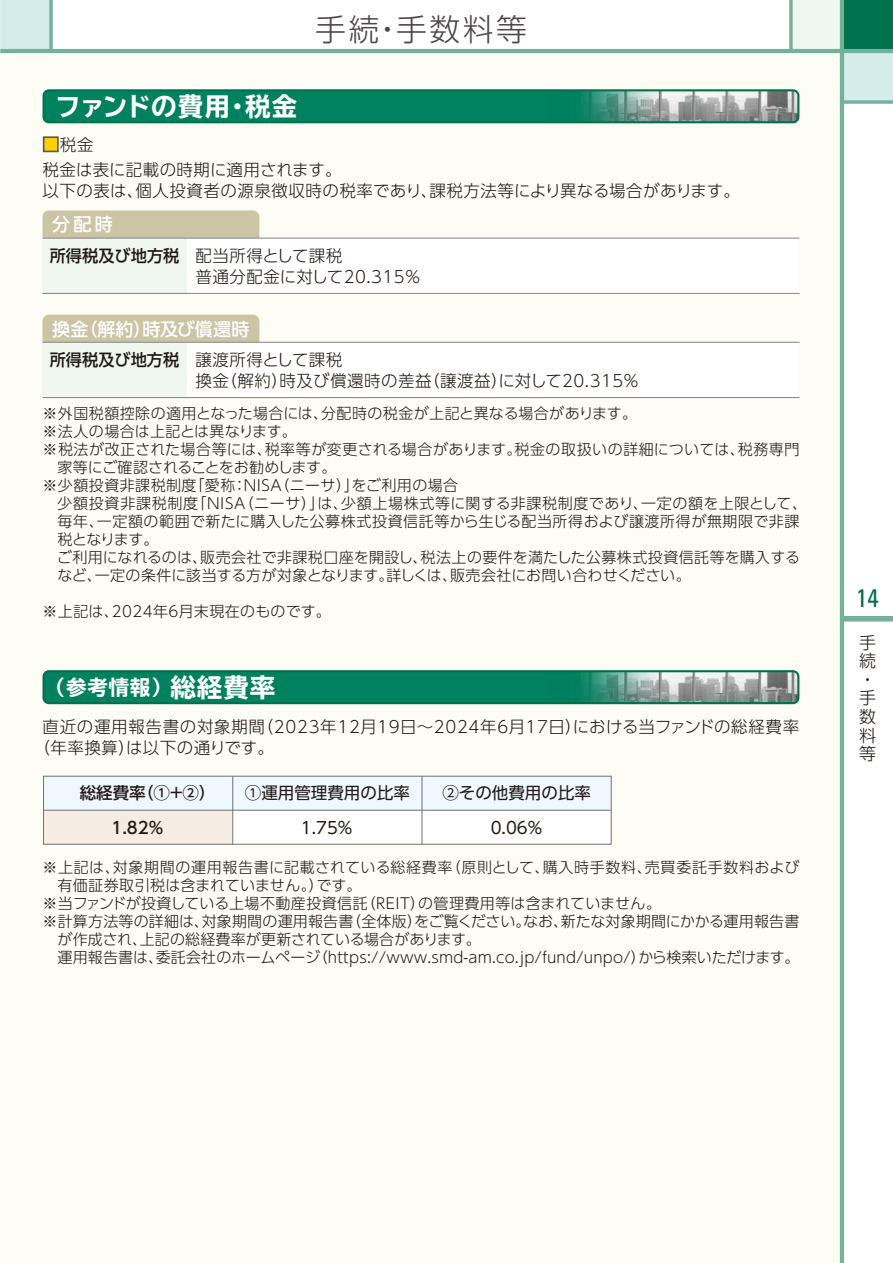
<style>
.page{position:relative;width:893px;height:1263px;background:#fff}
.page>*{position:absolute;margin:0;border:0;box-sizing:border-box;transform-origin:0 0}
.t1{font:300 30.9px "UD Shin Go Pro";letter-spacing:.08em;color:#4c4948}
.t2{font:700 expanded 25.5px "TBUD Go Std";color:#fff}
.t3{font:condensed 25.5px "Univers";color:#00714d}
.t4{font:700 expanded 20.4px "TBUD Go Std";color:#fff}
.t5{font:500 18px "UD Shin Go Pro";letter-spacing:.01em;color:#fff}
.t6{font:300 16.95px/18.6px "UD Shin Go Pro";color:#221815}
.t7{font:300 16.5px/21px "UD Shin Go Pro";letter-spacing:.03em;color:#221815}
.t8{font:16.5px "UD Shin Go Pro";color:#221815}
.t9{font:500 16.5px "UD Shin Go Pro";color:#221815}
.t10{font:300 15px "UD Shin Go Pro";letter-spacing:.015em;color:#221815}
.t11{font:300 15px "UD Shin Go Pro";letter-spacing:.045em;color:#221815}
.t12{font:300 15px "UD Shin Go Pro";letter-spacing:.035em;color:#221815}
.t13{font:300 15px "UD Shin Go Pro";letter-spacing:.04em;color:#221815}
.t14{font:300 15px "UD Shin Go Pro";letter-spacing:-.005em;color:#221815}
.t15{font:300 15px "UD Shin Go Pro";letter-spacing:-.01em;color:#221815}
.s1{color:#fdd000}
.s2{font-weight:500}
.s3{font-size:25.5px}
</style>
<div class="page">
<div style="left:0;top:0;width:51px;height:51px;background:#d4ecea"></div>
<div style="left:842px;top:0;width:51px;height:51px;background:#00714d"></div>
<div style="left:842px;top:51px;width:51px;height:51px;background:#d4ecea"></div>
<div style="left:791px;top:0;width:51px;height:51px;background:#eff7f0"></div>
<div style="left:842px;top:616px;width:51px;height:5px;background:#74b09a"></div>
<div style="left:0;top:51px;width:842px;height:1212px;background:#fdfcf5"></div>
<hr style="left:840px;top:0;width:4px;height:1263px;background:#74b09a">
<hr style="left:0;top:49px;width:893px;height:4px;background:#74b09a">
<svg style="left:844px;top:100px;width:49px;height:4px"></svg>
<svg style="left:49px;top:0;width:4px;height:49px"></svg>
<svg style="left:789px;top:0;width:4px;height:49px"></svg>
<div style="left:43px;top:210px;width:216px;height:34px;background:#cbc4a5;border-radius:6px"></div>
<div style="left:43px;top:315px;width:216px;height:34px;background:#cbc4a5;border-radius:6px"></div>
<div style="left:43px;top:342px;width:756px;height:56px;background:#fff"></div>
<div style="left:43px;top:342px;width:144px;height:56px;background:#eff7f0"></div>
<div style="left:43px;top:238px;width:756px;height:55px;background:#fff"></div>
<div style="left:43px;top:238px;width:144px;height:56px;background:#eff7f0"></div>
<hr style="left:43px;top:293px;width:756px;height:1px;background:#898989">
<hr style="left:43px;top:238px;width:756px;height:1px;background:#898989">
<hr style="left:43px;top:397px;width:756px;height:1px;background:#898989">
<hr style="left:43px;top:342px;width:756px;height:1px;background:#898989">
<svg style="left:43px;top:89px;width:756px;height:34px;background:#03805f"></svg>
<img style="left:543px;top:91px;width:254px;height:30px">
<svg style="left:43px;top:670px;width:756px;height:34px;background:#027f5e"></svg>
<img style="left:543px;top:672px;width:254px;height:30px">
<div style="left:43px;top:136px;width:16px;height:16px;border:2px solid #595757"></div>
<div style="left:44px;top:776px;width:189px;height:68px;background:#f5ece2"></div>
<div style="left:233px;top:776px;width:378px;height:68px;background:#fff"></div>
<div style="left:44px;top:776px;width:567px;height:34px;background:#eff8fe"></div>
<div style="left:43px;top:776px;width:568px;height:68px;border:1px solid #727171"></div>
<hr style="left:44px;top:810px;width:567px;height:1px;background:#727171">
<hr style="left:232px;top:776px;width:1px;height:68px;background:#727171">
<hr style="left:422px;top:776px;width:1px;height:68px;background:#727171">
<hr style="left:0;top:0;width:1px;height:51px;background:#eff7f0">
<h1 class="t1" style="left:315px;top:4px;width:213px">手続・手数料等</h1>
<h2 class="t2" style="left:55px;top:92px;width:244px">ファンドの費用・税金</h2>
<p class="t7" style="left:43px;top:133px;width:53px"><span class="s1">■</span>税金</p>
<p class="t7" style="left:43px;top:159px;width:699px">税金は表に記載の時期に適用されます。<br>以下の表は、個人投資者の源泉徴収時の税率であり、課税方法等により異なる場合があります。</p>
<p class="t5" style="left:52px;top:210px;width:62px">分配時</p>
<p class="t7" style="left:196px;top:244px;width:227px;text-indent:-146px"><span class="s2">所得税及び地方税</span> 配当所得として課税<br>普通分配金に対して20.315％</p>
<p class="t5" style="left:52px;top:314px;width:199px">換金（解約）時及び償還時</p>
<p class="t7" style="left:196px;top:348px;width:445px;text-indent:-146px"><span class="s2">所得税及び地方税</span> 譲渡所得として課税<br>換金（解約）時及び償還時の差益（譲渡益）に対して20.315％</p>
<p class="t10" style="left:43px;top:401px;width:596px">※外国税額控除の適用となった場合には、分配時の税金が上記と異なる場合があります。</p>
<p class="t10" style="left:43px;top:419px;width:256px">※法人の場合は上記とは異なります。</p>
<p class="t12" style="left:43px;top:437px;width:758px">※税法が改正された場合等には、税率等が変更される場合があります。税金の取扱いの詳細については、税務専門</p>
<p class="t15" style="left:58px;top:455px;width:280px">家等にご確認されることをお勧めします。</p>
<p class="t10" style="left:43px;top:473px;width:417px">※少額投資非課税制度「愛称：NISA（ニーサ）」をご利用の場合</p>
<p class="t11" style="left:58px;top:491px;width:751px">少額投資非課税制度「NISA（ニーサ）」は、少額上場株式等に関する非課税制度であり、一定の額を上限として、</p>
<p class="t13" style="left:58px;top:509px;width:743px">毎年、一定額の範囲で新たに購入した公募株式投資信託等から生じる配当所得および譲渡所得が無期限で非課</p>
<p class="t10" style="left:58px;top:527px;width:103px">税となります。</p>
<p class="t10" style="left:57px;top:545px;width:745px">ご利用になれるのは、販売会社で非課税口座を開設し、税法上の要件を満たした公募株式投資信託等を購入する</p>
<p class="t14" style="left:57px;top:563px;width:635px">など、一定の条件に該当する方が対象となります。詳しくは、販売会社にお問い合わせください。</p>
<p class="t10" style="left:43px;top:599px;width:290px">※上記は、2024年6月末現在のものです。</p>
<h3 class="t4" style="left:45px;top:676px;width:232px">（参考情報）<span class="s3">総経費率</span></h3>
<p class="t7" style="left:33px;top:715px;width:767px;text-indent:9px">直近の運用報告書の対象期間（2023年12月19日～2024年6月17日）における当ファンドの総経費率（年率換算）は以下の通りです。</p>
<p class="t9" style="left:80px;top:779px;width:137px">総経費率（①+②）</p>
<p class="t8" style="left:245px;top:779px;width:167px">①運用管理費用の比率</p>
<p class="t8" style="left:442px;top:779px;width:150px">②その他費用の比率</p>
<p class="t9" style="left:111px;top:814px;width:53px">1.82%</p>
<p class="t8" style="left:301px;top:814px;width:53px">1.75%</p>
<p class="t8" style="left:491px;top:814px;width:53px">0.06%</p>
<p class="t11" style="left:43px;top:855px;width:758px">※上記は、対象期間の運用報告書に記載されている総経費率（原則として、購入時手数料、売買委託手数料および</p>
<p class="t10" style="left:58px;top:873px;width:306px">有価証券取引税は含まれていません。）です。</p>
<p class="t10" style="left:43px;top:891px;width:620px">※当ファンドが投資している上場不動産投資信託（REIT）の管理費用等は含まれていません。</p>
<p class="t10" style="left:43px;top:909px;width:758px">※計算方法等の詳細は、対象期間の運用報告書（全体版）をご覧ください。なお、新たな対象期間にかかる運用報告書</p>
<p class="t10" style="left:58px;top:927px;width:425px">が作成され、上記の総経費率が更新されている場合があります。</p>
<p class="t10" style="left:58px;top:945px;width:744px">運用報告書は、委託会社のホームページ（https://www.smd-am.co.jp/fund/unpo/）から検索いただけます。</p>
<h2 class="t3" style="left:856px;top:582px;width:24px">14</h2>
<p class="t6" style="left:859px;top:632px;width:18px">手続・手数料等</p>
</div>
